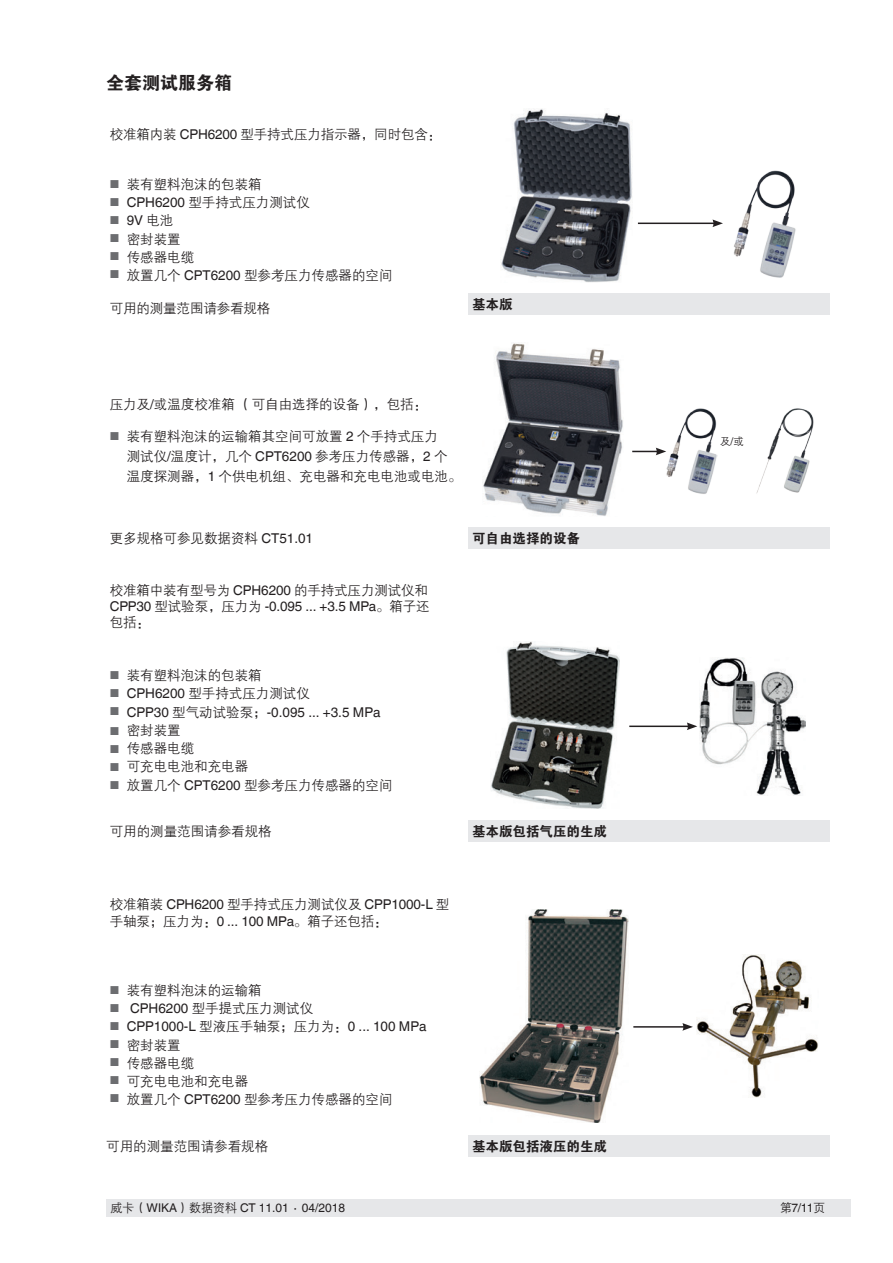
<style>
.page{position:relative;width:893px;height:1263px;background:#fff}
.page>*{position:absolute;margin:0;border:0;box-sizing:border-box;transform-origin:0 0}
.t1{font:18px "FZDHTJW GB1 0";color:#231f20}
.t2{font:13.5px/18.1px "FZZDXJW GB1 0";color:#231f20}
.t3{font:13.5px "Helvetica World";letter-spacing:-.005em;color:#231f20}
.t4{font:13.5px "FZDHTJW GB1 0";color:#231f20}
.t5{font:12px "Helvetica World";color:#231f20}
.t6{font:11.55px/18px "Helvetica World";color:#6c6d70;text-align:justify}
.t7{font:10.5px "FZZDXJW GB1 0";color:#231f20}
.s1{font-family:"Helvetica World"}
.s2{font-family:"Helvetica World";font-size:11.55px;color:#6c6d70}
.s3{font-family:"FZZDXJW GB1 0"}
</style>
<div class="page">
<div style="left:106px;top:1199px;width:744px;height:17px;background:#e6e7e9"></div>
<div style="left:468px;top:293px;width:361px;height:22px;background:#e6e7e9"></div>
<hr style="left:638px;top:223px;width:77px;height:1px;background:#231f20">
<svg style="left:712px;top:219px;width:11px;height:8px"></svg>
<img style="left:734px;top:170px;width:62px;height:108px">
<img style="left:501px;top:109px;width:131px;height:173px">
<div style="left:468px;top:527px;width:361px;height:22px;background:#e6e7e9"></div>
<svg style="left:632px;top:448px;width:33px;height:7px"></svg>
<img style="left:665px;top:408px;width:52px;height:86px">
<img style="left:756px;top:408px;width:58px;height:86px">
<img style="left:482px;top:343px;width:141px;height:173px">
<div style="left:468px;top:821px;width:361px;height:21px;background:#e6e7e9"></div>
<hr style="left:629px;top:725px;width:60px;height:2px;background:#231f20">
<svg style="left:687px;top:722px;width:10px;height:8px"></svg>
<img style="left:700px;top:658px;width:106px;height:137px">
<img style="left:491px;top:642px;width:129px;height:167px">
<div style="left:468px;top:1135px;width:361px;height:22px;background:#e6e7e9"></div>
<hr style="left:633px;top:1026px;width:52px;height:2px;background:#231f20">
<svg style="left:682px;top:1023px;width:11px;height:8px"></svg>
<img style="left:697px;top:954px;width:121px;height:143px">
<img style="left:479px;top:910px;width:150px;height:213px">
<h1 class="t1" style="left:106px;top:73px;width:128px">全套测试服务箱</h1>
<p class="t2" style="left:110px;top:126px;width:333px">校准箱内装 <span class="s1">CPH6200</span> 型手持式压力指示器，同时包含：</p>
<p class="t2" style="left:127px;top:175px;width:185px;text-indent:-17px"><span class="s2">■</span> 装有塑料泡沫的包装箱<br><span class="s1">CPH6200</span> 型手持式压力测试仪</p>
<p class="t3" style="left:127px;top:213px;width:48px">9V <span class="s3">电池</span></p>
<p class="t2" style="left:127px;top:230px;width:267px">密封装置<br>传感器电缆<br>放置几个 <span class="s1">CPT6200</span> 型参考压力传感器的空间</p>
<p class="t6" style="left:110px;top:193px;width:11px">■ ■ ■ ■ ■</p>
<p class="t2" style="left:110px;top:300px;width:162px">可用的测量范围请参看规格</p>
<p class="t4" style="left:472px;top:297px;width:42px">基本版</p>
<p class="t2" style="left:110px;top:396px;width:319px">压力及<span class="s1">/</span>或温度校准箱（可自由选择的设备），包括：</p>
<p class="t2" style="left:127px;top:426px;width:336px;line-height:20.2px;text-indent:-17px"><span class="s2">■</span> 装有塑料泡沫的运输箱其空间可放置 <span class="s1">2</span> 个手持式压力<br>测试仪<span class="s1">/</span>温度计，几个 <span class="s1">CPT6200</span> 参考压力传感器，<span class="s1">2</span> 个温度探测器，<span class="s1">1</span> 个供电机组、充电器和充电电池或电池。</p>
<p class="t2" style="left:110px;top:529px;width:205px">更多规格可参见数据资料 <span class="s1">CT51.01</span></p>
<p class="t2" style="left:110px;top:581px;width:320px">校准箱中装有型号为 <span class="s1">CPH6200</span> 的手持式压力测试仪和</p>
<p class="t3" style="left:110px;top:598px;width:322px">CPP30 <span class="s3">型试验泵，压力为</span> -0.095 ... +3.5 MPa<span class="s3">。箱子还</span></p>
<p class="t2" style="left:110px;top:614px;width:42px">包括：</p>
<p class="t2" style="left:127px;top:667px;width:185px;text-indent:-17px"><span class="s2">■</span> 装有塑料泡沫的包装箱<br><span class="s1">CPH6200</span> 型手持式压力测试仪</p>
<p class="t3" style="left:127px;top:704px;width:255px">CPP30 <span class="s3">型气动试验泵；</span>-0.095 ... +3.5 MPa</p>
<p class="t2" style="left:127px;top:721px;width:267px">密封装置<br>传感器电缆<br>可充电电池和充电器<br>放置几个 <span class="s1">CPT6200</span> 型参考压力传感器的空间</p>
<p class="t6" style="left:110px;top:684px;width:11px">■ ■</p>
<p class="t6" style="left:110px;top:722px;width:11px">■ ■ ■ ■</p>
<p class="t2" style="left:110px;top:823px;width:164px">可用的测量范围请参看规格</p>
<p class="t4" style="left:472px;top:531px;width:109px">可自由选择的设备</p>
<p class="t4" style="left:472px;top:824px;width:136px">基本版包括气压的生成</p>
<p class="t3" style="left:110px;top:897px;width:341px"><span class="s3">校准箱装</span> CPH6200 <span class="s3">型手持式压力测试仪及</span> CPP1000-L <span class="s3">型</span></p>
<p class="t2" style="left:110px;top:912px;width:279px">手轴泵；压力为：<span class="s1">0 ... 100 MPa</span>。箱子还包括：</p>
<p class="t2" style="left:130px;top:981px;width:185px;text-indent:-20px"><span class="s2">■</span> 装有塑料泡沫的运输箱<br><span class="s1">CPH6200</span> 型手提式压力测试仪</p>
<p class="t3" style="left:127px;top:1019px;width:301px">CPP1000-L <span class="s3">型液压手轴泵；压力为：</span>0 ... 100 MPa</p>
<p class="t2" style="left:127px;top:1036px;width:267px">密封装置<br>传感器电缆<br>可充电电池和充电器<br>放置几个 <span class="s1">CPT6200</span> 型参考压力传感器的空间</p>
<p class="t6" style="left:110px;top:999px;width:11px">■ ■ ■ ■ ■ ■</p>
<p class="t2" style="left:106px;top:1137px;width:163px">可用的测量范围请参看规格</p>
<p class="t4" style="left:472px;top:1139px;width:136px">基本版包括液压的生成</p>
<p class="t7" style="left:720px;top:436px;width:25px">及<span class="s1">/</span>或</p>
<p class="t5" style="left:111px;top:1201px;width:236px"><span class="s3">威卡（</span>WIKA<span class="s3">）数据资料</span> CT 11.01 ∙ 04/2018</p>
<p class="t5" style="left:780px;top:1201px;width:47px"><span class="s3">第</span>7/11<span class="s3">页</span></p>
</div>
